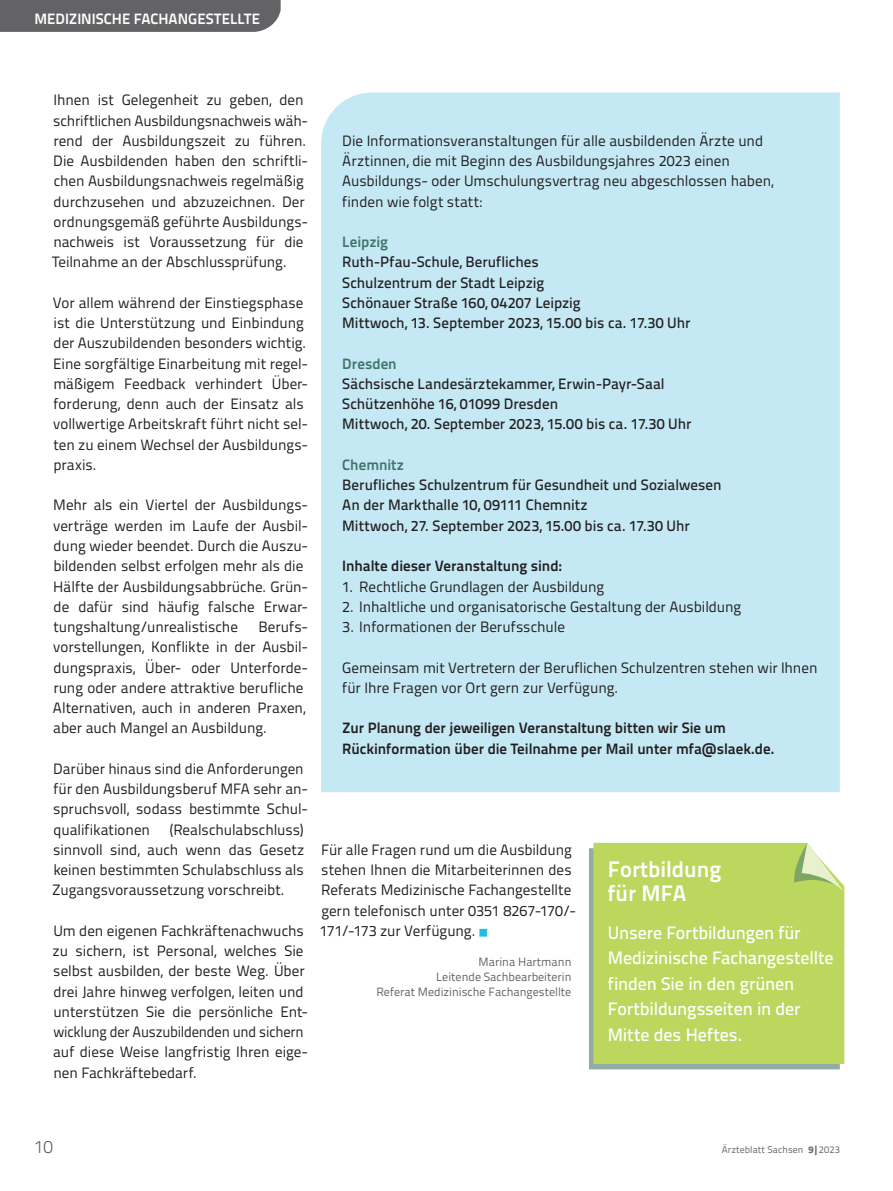
<style>
.page{position:relative;width:893px;height:1191px;background:#fff}
.page>*{position:absolute;margin:0;border:0;box-sizing:border-box;transform-origin:0 0}
.t1{font:700 22.5px/24px "Titillium Text";color:#fff}
.t2{font:500 18px/25.5px "Titillium Text";letter-spacing:-.01em;color:#fff}
.t3{font:300 18px "Titillium Text";color:#636366}
.t4{font:15px/20.2px "Titillium Text";color:#231f20}
.t5{font:500 15px/20.2px "Titillium Text";color:#231f20}
.t6{font:700 15px/20.2px "Titillium Text";color:#231f20}
.t7{font:700 15px "Titillium Text";color:#fff}
.t8{font:700 15px "Titillium Text";color:#40756b}
.t9{font:12px/15px "Titillium Text";color:#636366;text-align:right}
.t10{font:9.75px "Titillium Text";letter-spacing:.01em;color:#636366}
.s1{font-family:"Source Sans Variable";font-size:9.75px;color:#1cbfdf}
.s2{font-weight:800}
</style>
<div class="page">
<div style="left:0;top:0;width:281px;height:32px;background:#636366"></div>
<div style="left:589px;top:848px;width:251px;height:221px;background:#93aca8"></div>
<div style="left:593px;top:843px;width:251px;height:221px;background:#bbd75e"></div>
<svg style="left:793px;top:843px;width:51px;height:49px"></svg>
<div style="left:321px;top:92px;width:519px;height:700px;background:#c4e8f4"></div>
<p class="t7" style="left:34px;top:7px;width:227px">MEDIZINISCHE FACHANGESTELLTE</p>
<p class="t4" style="left:52px;top:89px;width:258px">Ihnen ist Gelegenheit zu geben, den schriftlichen Ausbildungsnachweis wäh&shy;rend der Ausbildungszeit zu führen.<br>Die Ausbildenden haben den schriftli&shy;chen Ausbildungsnachweis regelmäßig durchzusehen und abzuzeichnen. Der ordnungsgemäß geführte Ausbildungs&shy;nachweis ist Voraussetzung für die Teilnahme an der Abschlussprüfung.</p>
<p class="t4" style="left:53px;top:292px;width:257px">Vor allem während der Einstiegsphase ist die Unterstützung und Einbindung der Auszubildenden besonders wichtig.<br>Eine sorgfältige Einarbeitung mit regel&shy;mäßigem Feedback verhindert Über&shy;forderung, denn auch der Einsatz als vollwertige Arbeitskraft führt nicht sel&shy;ten zu einem Wechsel der Ausbildungs&shy;praxis.</p>
<p class="t4" style="left:53px;top:494px;width:256px">Mehr als ein Viertel der Ausbildungs&shy;verträge werden im Laufe der Ausbil&shy;dung wieder beendet. Durch die Auszu&shy;bildenden selbst erfolgen mehr als die Hälfte der Ausbildungsabbrüche. Grün&shy;de dafür sind häufig falsche Erwar&shy;tungshaltung/unrealistische</p>
<p class="t4" style="left:53px;top:616px;width:257px;text-indent:205px">Berufs&shy;vorstellungen, Konflikte in der Ausbil&shy;dungspraxis, Über- oder Unterforde&shy;rung oder andere attraktive berufliche Alternativen, auch in anderen Praxen, aber auch Mangel an Ausbildung.</p>
<p class="t4" style="left:53px;top:757px;width:256px">Darüber hinaus sind die Anforderungen für den Ausbildungsberuf MFA sehr an-- spruchsvoll, sodass bestimmte Schul&shy;qualifikationen</p>
<p class="t4" style="left:52px;top:818px;width:254px;text-align:justify;text-indent:118px">(Realschulabschluss) sinnvoll sind, auch wenn das Gesetz keinen bestimmten Schulabschluss als Zugangsvoraussetzung vorschreibt.</p>
<p class="t4" style="left:53px;top:919px;width:257px">Um den eigenen Fachkräftenachwuchs zu sichern, ist Personal, welches Sie selbst ausbilden, der beste Weg. Über drei Jahre hinweg verfolgen, leiten und unterstützen Sie die persönliche Ent&shy;wicklung der Auszubildenden und sichern auf diese Weise langfristig Ihren eige&shy;nen Fachkräftebedarf.</p>
<p class="t4" style="left:342px;top:130px;width:433px">Die Informationsveranstaltungen für alle ausbildenden Ärzte und Ärztinnen, die mit Beginn des Ausbildungsjahres 2023 einen Ausbildungs- oder Umschulungsvertrag neu abgeschlossen haben, finden wie folgt statt:</p>
<p class="t8" style="left:342px;top:230px;width:47px">Leipzig</p>
<p class="t5" style="left:342px;top:251px;width:350px">Ruth-Pfau-Schule, Berufliches<br>Schulzentrum der Stadt Leipzig<br>Schönauer Straße 160, 04207 Leipzig<br>Mittwoch, 13. September 2023, 15.00 bis ca. 17.30 Uhr</p>
<p class="t8" style="left:342px;top:352px;width:56px">Dresden</p>
<p class="t5" style="left:342px;top:373px;width:351px">Sächsische Landesärztekammer, Erwin-Payr-Saal<br>Schützenhöhe 16, 01099 Dresden<br>Mittwoch, 20. September 2023, 15.00 bis ca. 17.30 Uhr</p>
<p class="t8" style="left:342px;top:453px;width:63px">Chemnitz</p>
<p class="t5" style="left:342px;top:474px;width:381px">Berufliches Schulzentrum für Gesundheit und Sozialwesen<br>An der Markthalle 10, 09111 Chemnitz<br>Mittwoch, 27. September 2023, 15.00 bis ca. 17.30 Uhr</p>
<p class="t6" style="left:342px;top:555px;width:221px">Inhalte dieser Veranstaltung sind:</p>
<p class="t4" style="left:342px;top:575px;width:263px">1. Rechtliche Grundlagen der Ausbildung</p>
<p class="t4" style="left:342px;top:595px;width:400px">2. Inhaltliche und organisatorische Gestaltung der Ausbildung</p>
<p class="t4" style="left:342px;top:616px;width:224px">3. Informationen der Berufsschule</p>
<p class="t4" style="left:342px;top:656px;width:477px">Gemeinsam mit Vertretern der Beruflichen Schulzentren stehen wir Ihnen für Ihre Fragen vor Ort gern zur Verfügung.</p>
<p class="t6" style="left:342px;top:717px;width:434px">Zur Planung der jeweiligen Veranstaltung bitten wir Sie um<br>Rückinformation über die Teilnahme per Mail unter mfa@slaek.de.</p>
<p class="t4" style="left:320px;top:838px;width:258px">Für alle Fragen rund um die Ausbildung stehen Ihnen die Mitarbeiterinnen des Referats Medizinische Fachangestellte gern telefonisch unter 0351 8267-170/- 171/-173 zur Verfügung. <span class="s1">■</span></p>
<p class="t9" style="left:376px;top:953px;width:196px">Marina Hartmann<br>Leitende Sachbearbeiterin<br>Referat Medizinische Fachangestellte</p>
<h1 class="t1" style="left:608px;top:856px;width:115px">Fortbildung für MFA</h1>
<p class="t2" style="left:608px;top:918px;width:227px">Unsere Fortbildungen für<br>Medizinische Fachangestellte finden Sie in den grünen<br>Fortbildungsseiten in der<br>Mitte des Heftes.</p>
<p class="t3" style="left:34px;top:1133px;width:21px">10</p>
<p class="t10" style="left:722px;top:1142px;width:119px">Ärzteblatt Sachsen <span class="s2">9|</span>2023</p>
</div>
